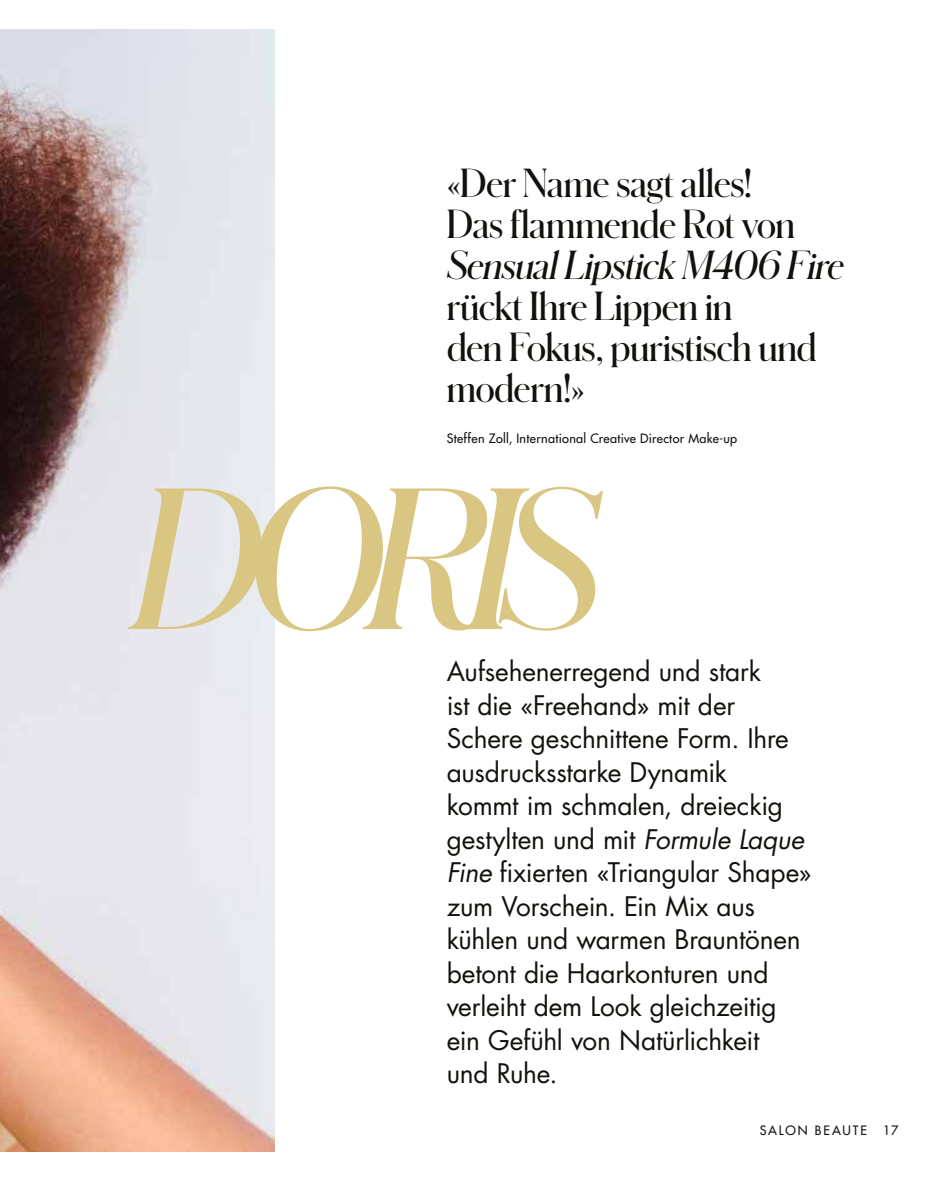
<style>
.page{position:relative;width:943px;height:1181px;background:#fff}
.page>*{position:absolute;margin:0;border:0;box-sizing:border-box;transform-origin:0 0}
.t1{font:italic 600 187.25px "Schnyder M";letter-spacing:-.09em;color:#d9c682}
.t2{font:600 37.8px/40.9px "Schnyder M";letter-spacing:-.015em;color:#12120d}
.t3{font:italic 600 37.8px "Schnyder M";letter-spacing:-.015em;color:#12120d}
.t4{font:26.25px/33.4px "Futura Std";letter-spacing:-.01em;color:#12120d}
.t5{font:500 12.6px "Futura Std";letter-spacing:.025em;color:#12120d}
.t6{font:500 12.6px "Futura Std";letter-spacing:.145em;color:#12120d}
.s1{font-style:italic}
</style>
<div class="page">
<img style="left:0;top:30px;width:274px;height:1121px">
<h2 class="t2" style="left:446px;top:162px;width:350px">«Der Name sagt alles!<br>Das flammende Rot von</h2>
<h2 class="t3" style="left:446px;top:239px;width:399px">Sensual Lipstick M406 Fire</h2>
<h2 class="t2" style="left:446px;top:285px;width:371px">rückt Ihre Lippen in<br>den Fokus, puristisch und modern!»</h2>
<p class="t5" style="left:446px;top:430px;width:292px">Steffen Zoll, International Creative Director Make-up</p>
<h1 class="t1" style="left:133px;top:430px;width:469px">DORIS</h1>
<p class="t4" style="left:446px;top:655px;width:366px">Aufsehenerregend und stark<br>ist die «Freehand» mit der<br>Schere geschnittene Form. Ihre ausdrucksstarke Dynamik<br>kommt im schmalen, dreieckig gestylten und mit <span class="s1">Formule Laque<br>Fine</span> fixierten «Triangular Shape» zum Vorschein. Ein Mix aus kühlen und warmen Brauntönen betont die Haarkonturen und verleiht dem Look gleichzeitig ein Gefühl von Natürlichkeit<br>und Ruhe.</p>
<p class="t6" style="left:759px;top:1122px;width:109px">SALON BEAUTE</p>
<p class="t5" style="left:883px;top:1122px;width:17px">17</p>
</div>
